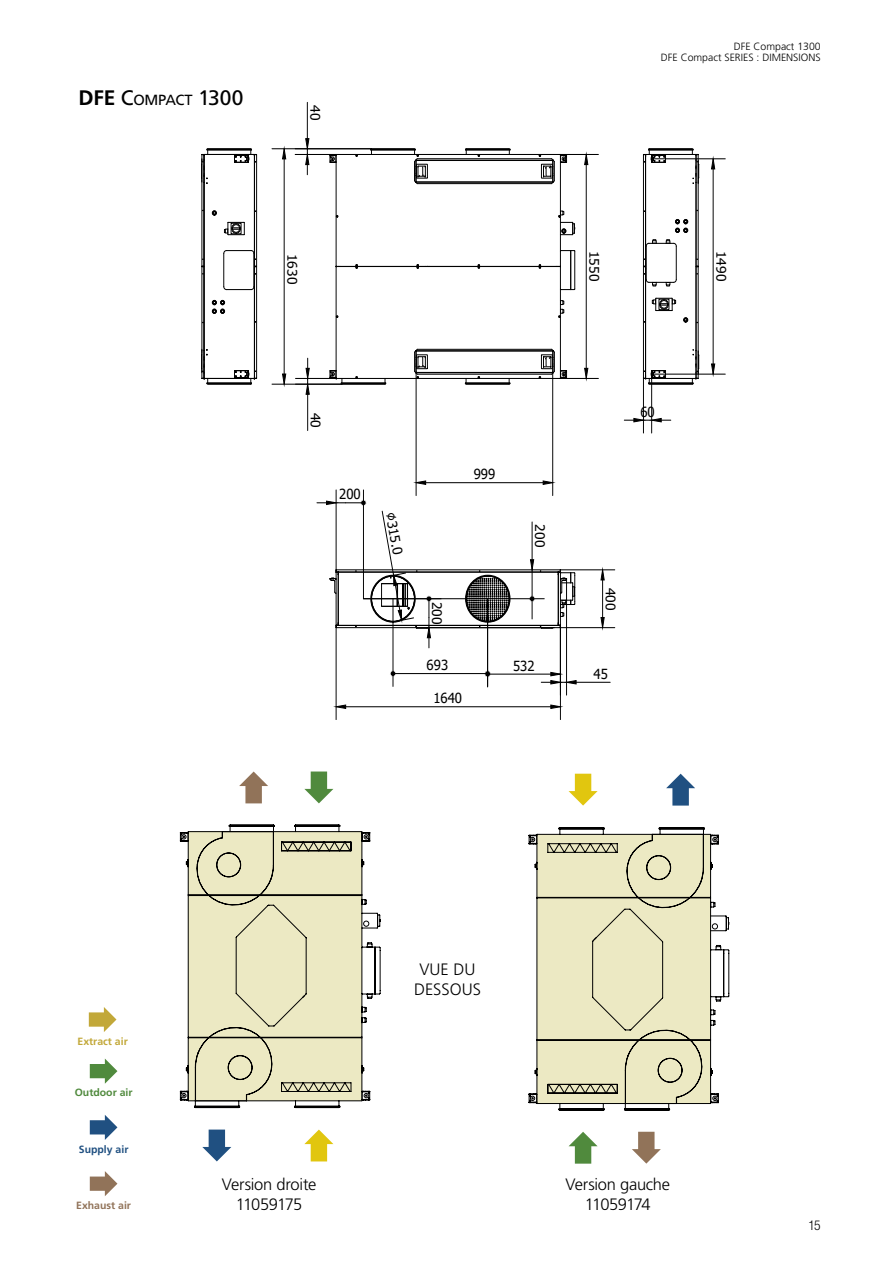
<style>
.page{position:relative;width:893px;height:1263px;background:#fff}
.page>*{position:absolute;margin:0;border:0;box-sizing:border-box;transform-origin:0 0}
.t1{font:300 16.5px/19.8px "Frutiger LT Std";letter-spacing:-.015em;color:#000;text-align:center}
.t2{font:16.5px/19.8px "Frutiger LT Std";color:#000;text-align:center}
.t3{font:14.7px "Frutiger LT Std";letter-spacing:-.03em;color:#000}
.t4{font:13.95px "Tahoma";color:#000;scale:.95 1}
.t5{font:300 condensed 13.5px "Helvetica Neue LT Std";color:#000}
.t6{font:13.2px "Tahoma";color:#000;scale:1.06 1}
.t7{font:13.2px "Tahoma";color:#000;scale:1.05 1}
.t8{font:300 10.5px/10.5px "Frutiger LT Std";color:#000;text-align:right}
.t9{font:700 10.5px "Frutiger LT Std";color:#508a3d}
.t10{font:700 10.5px "Frutiger LT Std";color:#c2a839}
.t11{font:700 10.5px "Frutiger LT Std";color:#917359}
.t12{font:700 10.5px "Frutiger LT Std";color:#205081}
.s1{font-weight:700;font-size:21px}
.s2{font-size:21px}
.s3{font-family:"ISOCPEUR";font-size:14.85px}
</style>
<div class="page">
<svg style="left:90px;top:1059px;width:27px;height:25px"></svg>
<svg style="left:89px;top:1007px;width:27px;height:25px"></svg>
<svg style="left:90px;top:1115px;width:27px;height:25px"></svg>
<svg style="left:90px;top:1171px;width:27px;height:25px"></svg>
<hr style="left:570px;top:251px;width:1px;height:39px;background:#000">
<hr style="left:574px;top:251px;width:1px;height:38px;background:#000">
<svg style="left:561px;top:289px;width:14px;height:1px"></svg>
<svg style="left:561px;top:250px;width:14px;height:1px"></svg>
<svg style="left:558px;top:211px;width:17px;height:24px"></svg>
<hr style="left:336px;top:155px;width:1px;height:111px;background:#000">
<hr style="left:560px;top:155px;width:1px;height:111px;background:#000">
<svg style="left:558px;top:300px;width:6px;height:18px"></svg>
<hr style="left:560px;top:267px;width:1px;height:111px;background:#000">
<hr style="left:336px;top:267px;width:1px;height:111px;background:#000">
<svg style="left:335px;top:264px;width:226px;height:5px"></svg>
<svg style="left:330px;top:349px;width:237px;height:36px"></svg>
<svg style="left:330px;top:148px;width:237px;height:36px"></svg>
<svg style="left:643px;top:148px;width:56px;height:237px"></svg>
<svg style="left:201px;top:148px;width:56px;height:237px"></svg>
<hr style="left:652px;top:374px;width:73px;height:1px;background:#000">
<hr style="left:652px;top:159px;width:73px;height:1px;background:#000">
<hr style="left:713px;top:169px;width:1px;height:195px;background:#000">
<svg style="left:711px;top:363px;width:4px;height:12px"></svg>
<svg style="left:711px;top:158px;width:4px;height:12px"></svg>
<hr style="left:272px;top:384px;width:70px;height:1px;background:#000">
<hr style="left:272px;top:148px;width:99px;height:1px;background:#000">
<hr style="left:284px;top:159px;width:1px;height:215px;background:#000">
<svg style="left:282px;top:373px;width:4px;height:12px"></svg>
<svg style="left:282px;top:148px;width:4px;height:12px"></svg>
<hr style="left:651px;top:373px;width:1px;height:60px;background:#000">
<hr style="left:643px;top:378px;width:1px;height:55px;background:#000">
<svg style="left:624px;top:418px;width:47px;height:5px"></svg>
<hr style="left:336px;top:625px;width:1px;height:95px;background:#000">
<hr style="left:560px;top:625px;width:1px;height:95px;background:#000">
<hr style="left:346px;top:706px;width:205px;height:1px;background:#000">
<svg style="left:335px;top:704px;width:11px;height:5px"></svg>
<svg style="left:550px;top:704px;width:11px;height:5px"></svg>
<hr style="left:566px;top:579px;width:1px;height:116px;background:#000">
<hr style="left:576px;top:682px;width:34px;height:1px;background:#000">
<hr style="left:560px;top:627px;width:55px;height:1px;background:#000">
<hr style="left:560px;top:570px;width:55px;height:1px;background:#000">
<hr style="left:602px;top:580px;width:1px;height:37px;background:#000">
<svg style="left:600px;top:617px;width:5px;height:11px"></svg>
<svg style="left:600px;top:569px;width:5px;height:12px"></svg>
<hr style="left:295px;top:378px;width:41px;height:1px;background:#000">
<hr style="left:307px;top:394px;width:1px;height:36px;background:#000">
<svg style="left:305px;top:358px;width:5px;height:37px"></svg>
<hr style="left:560px;top:378px;width:38px;height:1px;background:#000">
<hr style="left:560px;top:154px;width:38px;height:1px;background:#000">
<hr style="left:586px;top:165px;width:1px;height:203px;background:#000">
<svg style="left:584px;top:368px;width:5px;height:10px"></svg>
<svg style="left:584px;top:155px;width:5px;height:10px"></svg>
<hr style="left:295px;top:154px;width:41px;height:1px;background:#000">
<hr style="left:307px;top:102px;width:1px;height:37px;background:#000">
<svg style="left:305px;top:138px;width:5px;height:37px"></svg>
<hr style="left:416px;top:372px;width:1px;height:123px;background:#000">
<hr style="left:552px;top:372px;width:1px;height:123px;background:#000">
<hr style="left:426px;top:482px;width:117px;height:1px;background:#000">
<svg style="left:415px;top:480px;width:11px;height:5px"></svg>
<svg style="left:542px;top:480px;width:11px;height:5px"></svg>
<svg style="left:330px;top:511px;width:245px;height:137px"></svg>
<hr style="left:363px;top:490px;width:1px;height:109px;background:#000">
<hr style="left:336px;top:490px;width:1px;height:82px;background:#000">
<svg style="left:317px;top:500px;width:48px;height:5px"></svg>
<hr style="left:393px;top:599px;width:1px;height:87px;background:#000">
<hr style="left:393px;top:673px;width:95px;height:1px;background:#000">
<svg style="left:391px;top:671px;width:4px;height:5px"></svg>
<hr style="left:560px;top:625px;width:1px;height:62px;background:#000">
<hr style="left:487px;top:599px;width:1px;height:88px;background:#000">
<hr style="left:488px;top:674px;width:63px;height:1px;background:#000">
<svg style="left:541px;top:672px;width:36px;height:13px"></svg>
<svg style="left:486px;top:671px;width:4px;height:5px"></svg>
<svg style="left:304px;top:1129px;width:29px;height:32px"></svg>
<svg style="left:304px;top:771px;width:29px;height:32px"></svg>
<svg style="left:239px;top:771px;width:29px;height:32px"></svg>
<svg style="left:202px;top:1129px;width:29px;height:32px"></svg>
<svg style="left:370px;top:832px;width:10px;height:269px"></svg>
<svg style="left:188px;top:824px;width:182px;height:284px"></svg>
<svg style="left:180px;top:831px;width:171px;height:270px;background:#dddab8"></svg>
<svg style="left:569px;top:774px;width:29px;height:31px"></svg>
<svg style="left:569px;top:1132px;width:29px;height:31px"></svg>
<svg style="left:632px;top:1132px;width:29px;height:31px"></svg>
<svg style="left:666px;top:774px;width:29px;height:31px"></svg>
<hr style="left:624px;top:1109px;width:46px;height:1px;background:#000">
<hr style="left:625px;top:1110px;width:44px;height:1px;background:#000">
<hr style="left:659px;top:828px;width:45px;height:1px;background:#000">
<hr style="left:659px;top:829px;width:45px;height:1px;background:#000">
<hr style="left:660px;top:827px;width:43px;height:1px;background:#000">
<hr style="left:559px;top:1109px;width:45px;height:1px;background:#000">
<hr style="left:560px;top:1110px;width:43px;height:1px;background:#000">
<hr style="left:559px;top:828px;width:45px;height:1px;background:#000">
<hr style="left:559px;top:829px;width:45px;height:1px;background:#000">
<hr style="left:560px;top:827px;width:43px;height:1px;background:#000">
<svg style="left:719px;top:915px;width:10px;height:87px"></svg>
<svg style="left:529px;top:834px;width:190px;height:270px;background:#dedbbb"></svg>
<p class="t3" style="left:79px;top:91px;width:166px"><span class="s1">DFE</span> <span class="s2">C</span>OMPACT <span class="s2">1300</span></p>
<p class="t6" style="left:324px;top:105px;width:16px;rotate:90deg">40</p>
<p class="t8" style="left:661px;top:42px;width:161px">DFE Compact 1300<br>DFE Compact SERIES : DIMENSIONS</p>
<p class="t6" style="left:301px;top:254px;width:30px;rotate:90deg">1630</p>
<p class="t6" style="left:730px;top:251px;width:30px;rotate:90deg">1490</p>
<p class="t6" style="left:603px;top:251px;width:30px;rotate:90deg">1550</p>
<p class="t6" style="left:325px;top:413px;width:16px;rotate:90deg">40</p>
<p class="t4" style="left:339px;top:485px;width:24px">200</p>
<p class="t7" style="left:399px;top:510px;width:43px;rotate:80deg"><span class="s3">∅</span>315.0</p>
<p class="t4" style="left:474px;top:465px;width:24px">999</p>
<p class="t6" style="left:446px;top:602px;width:23px;rotate:90deg">200</p>
<p class="t6" style="left:549px;top:524px;width:23px;rotate:90deg">200</p>
<p class="t4" style="left:427px;top:656px;width:24px">693</p>
<p class="t4" style="left:513px;top:656px;width:24px">532</p>
<p class="t4" style="left:433px;top:689px;width:32px">1640</p>
<p class="t4" style="left:640px;top:402px;width:17px">60</p>
<p class="t6" style="left:619px;top:587px;width:23px;rotate:90deg">400</p>
<p class="t4" style="left:594px;top:664px;width:17px">45</p>
<p class="t10" style="left:78px;top:1035px;width:52px">Extract air</p>
<p class="t9" style="left:75px;top:1086px;width:59px">Outdoor air</p>
<p class="t12" style="left:79px;top:1143px;width:51px">Supply air</p>
<p class="t1" style="left:414px;top:959px;width:68px">VUE DU<br>DESSOUS</p>
<p class="t2" style="left:412px;top:962px;width:71px">BOTTOM<br>VIEW</p>
<p class="t11" style="left:76px;top:1199px;width:56px">Exhaust air</p>
<p class="t1" style="left:222px;top:1175px;width:96px">Version droite<br>11059175</p>
<p class="t1" style="left:566px;top:1175px;width:106px">Version gauche<br>11059174</p>
<p class="t5" style="left:808px;top:1217px;width:14px">15</p>
</div>
